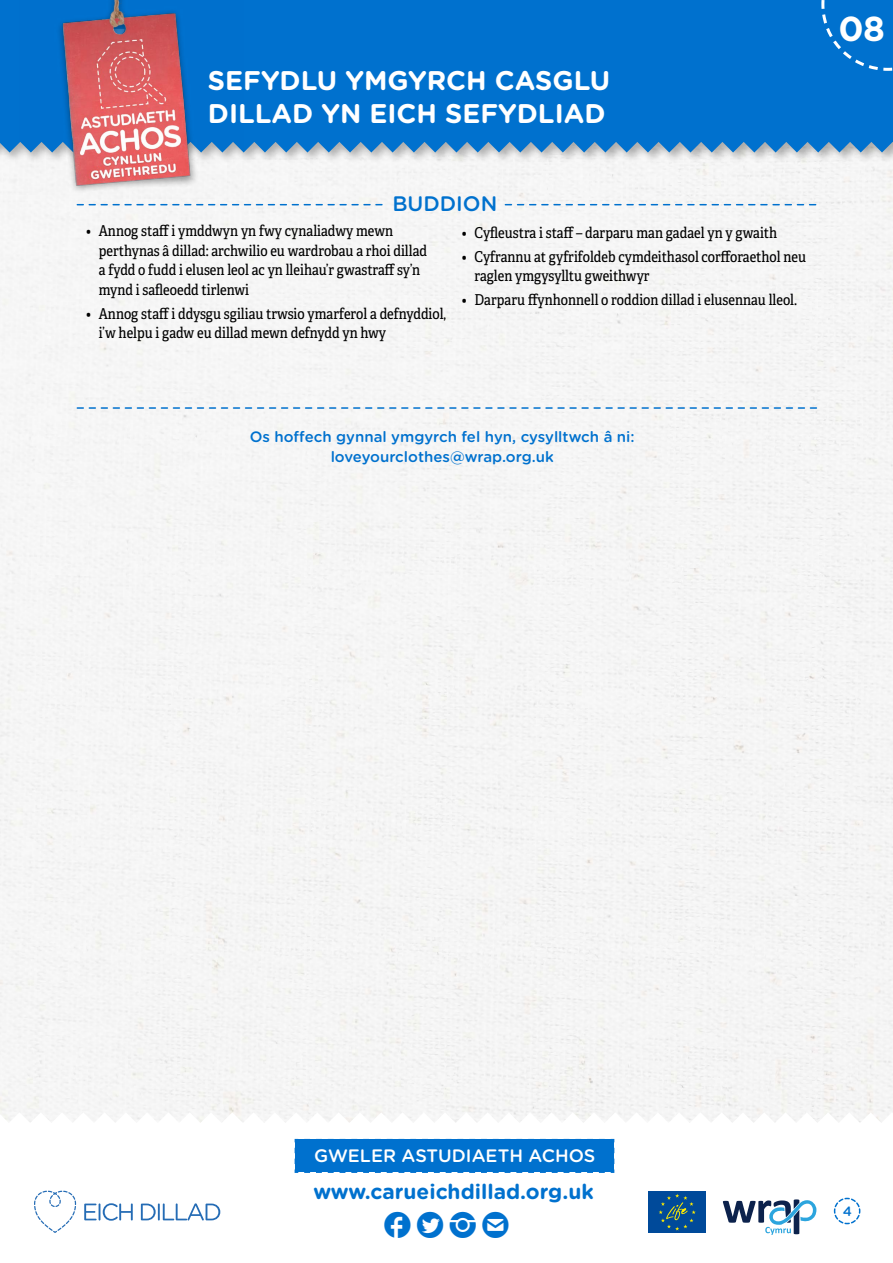
<style>
.page{position:relative;width:893px;height:1263px;background:#fff}
.page>*{position:absolute;margin:0;border:0;box-sizing:border-box;transform-origin:0 0}
.t1{font:700 34.65px "Gotham Rounded";color:#fff}
.t2{font:700 27px/33px "Gotham Rounded";color:#fff}
.t3{font:26.1px "SS Social Circle";color:#0071ce}
.t4{font:700 21px "Gotham Rounded";color:#0071ce}
.t5{font:500 21px "Gotham Rounded";color:#0071ce}
.t6{font:500 18px "Gotham Rounded";color:#fff}
.t7{font:15px/19.5px "Adelle Condensed";color:#000}
.t8{font:500 15px/20.2px "Gotham Rounded";color:#0071ce;text-align:center}
.t9{font:500 13.5px "Gotham Rounded";color:#0071ce}
</style>
<div class="page">
<div style="left:0;top:164px;width:893px;height:959px;background:#f5f5f5"></div>
<svg style="left:833px;top:1197px;width:28px;height:28px"></svg>
<svg style="left:34px;top:1191px;width:42px;height:42px"></svg>
<svg style="left:84px;top:1203px;width:49px;height:18px"></svg>
<svg style="left:141px;top:1203px;width:79px;height:17px"></svg>
<div style="left:649px;top:1191px;width:57px;height:42px;background:#004a9a"></div>
<svg style="left:659px;top:1194px;width:37px;height:36px"></svg>
<svg style="left:723px;top:1199px;width:93px;height:36px"></svg>
<div style="left:0;top:0;width:893px;height:164px;background:#000;opacity:.3"></div>
<div style="left:0;top:0;width:893px;height:152px;background:#0071ce"></div>
<img style="left:19px;top:0;width:224px;height:199px">
<div style="left:294px;top:1138px;width:321px;height:35px;background:#0071ce"></div>
<div style="left:820px;top:0;width:73px;height:72px;background:#0071ce"></div>
<svg style="left:77px;top:204px;width:305px;height:1px"></svg>
<svg style="left:505px;top:204px;width:311px;height:1px"></svg>
<svg style="left:77px;top:407px;width:739px;height:2px"></svg>
<h2 class="t2" style="left:208px;top:63px;width:404px">SEFYDLU YMGYRCH CASGLU<br>DILLAD YN EICH SEFYDLIAD</h2>
<h3 class="t5" style="left:392px;top:189px;width:106px">BUDDION</h3>
<p class="t7" style="left:99px;top:221px;width:330px;text-indent:-13px">• Annog staff i ymddwyn yn fwy cynaliadwy mewn perthynas â dillad: archwilio eu wardrobau a rhoi dillad a fydd o fudd i elusen leol ac yn lleihau’r gwastraff sy’n mynd i safleoedd tirlenwi</p>
<p class="t7" style="left:99px;top:303px;width:349px;text-indent:-13px">• Annog staff i ddysgu sgiliau trwsio ymarferol a defnyddiol, i’w helpu i gadw eu dillad mewn defnydd yn hwy</p>
<p class="t7" style="left:462px;top:222px;width:317px">• Cyfleustra i staff – darparu man gadael yn y gwaith</p>
<p class="t7" style="left:475px;top:246px;width:333px;text-indent:-13px">• Cyfrannu at gyfrifoldeb cymdeithasol corfforaethol neu raglen ymgysylltu gweithwyr</p>
<p class="t7" style="left:462px;top:289px;width:337px">• Darparu ffynhonnell o roddion dillad i elusennau lleol.</p>
<h1 class="t1" style="left:839px;top:3px;width:48px">08</h1>
<p class="t8" style="left:250px;top:426px;width:386px">Os hoffech gynnal ymgyrch fel hyn, cysylltwch â ni: loveyourclothes@wrap.org.uk</p>
<p class="t6" style="left:314px;top:1143px;width:283px">GWELER ASTUDIAETH ACHOS</p>
<h3 class="t4" style="left:313px;top:1176px;width:282px">www.carueichdillad.org.uk</h3>
<h3 class="t3" style="left:384px;top:1211px;width:60px">FACEBOOK TWITTER</h3>
<h3 class="t3" style="left:482px;top:1211px;width:28px">✉</h3>
<p class="t9" style="left:843px;top:1201px;width:11px">4</p>
</div>
